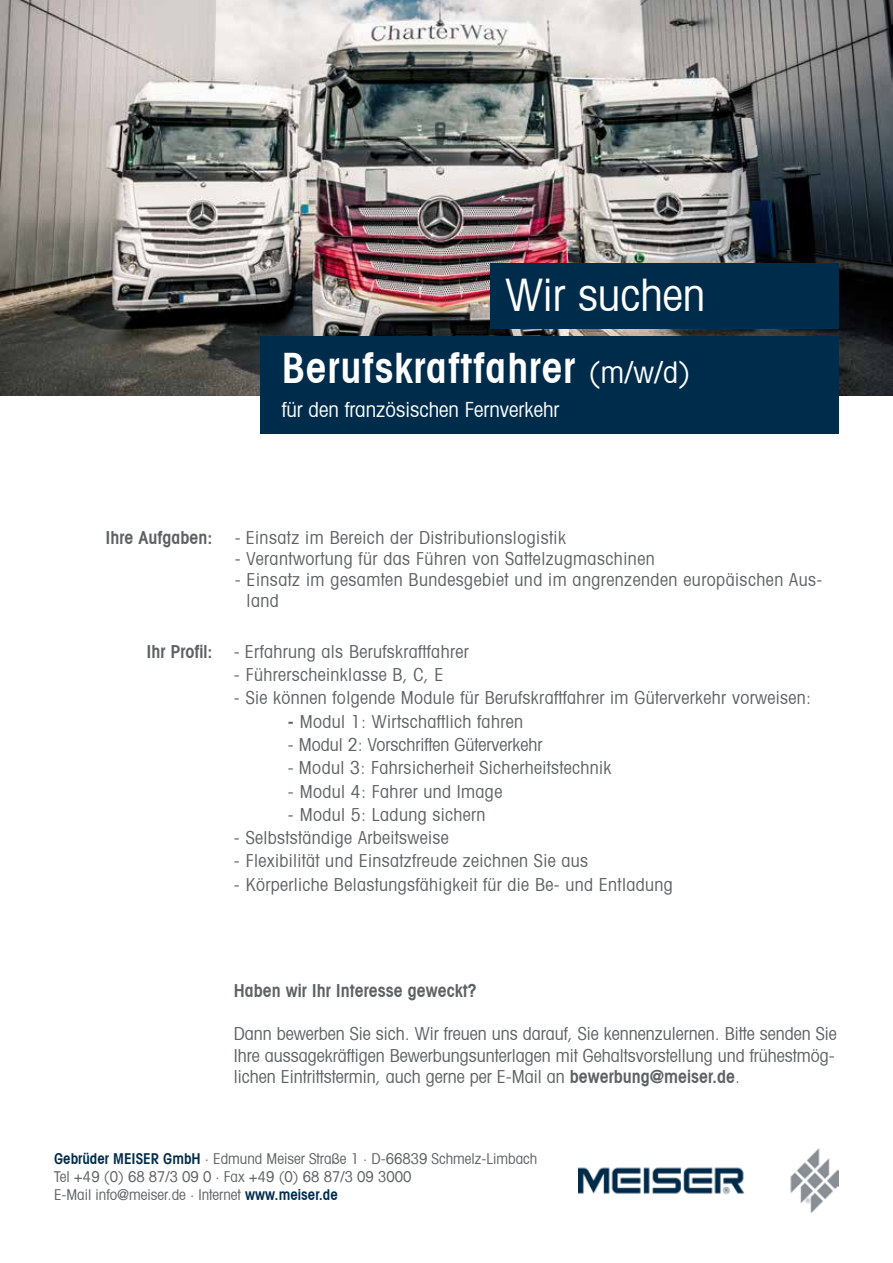
<style>
.page{position:relative;width:893px;height:1263px;background:#fff}
.page>*{position:absolute;margin:0;border:0;box-sizing:border-box;transform-origin:0 0}
.t1{font:condensed 45px "Avant Garde";color:#fff}
.t2{font:600 condensed 42px "Avant Garde";letter-spacing:.02em;color:#fff}
.t3{font:condensed 21px "Avant Garde";color:#fff}
.t4{font:condensed 18px/21.6px "Avant Garde";letter-spacing:.02em;color:#5d6162;text-align:justify}
.t5{font:600 condensed 18px "Avant Garde";color:#5d6162}
.t6{font:condensed 18px "Avant Garde";color:#5d6162}
.t7{font:condensed 15px/18px "Avant Garde";color:#5d6162}
.s1{font-weight:400;font-size:30px}
.s2{color:#fff}
.s3{font-weight:600}
.s4{font-weight:600;color:#002c4c}
</style>
<div class="page">
<img style="left:0;top:0;width:893px;height:395px">
<div style="left:260px;top:336px;width:579px;height:98px;background:#002c4c"></div>
<div style="left:490px;top:263px;width:349px;height:65px;background:#002c4c"></div>
<img style="left:579px;top:1149px;width:260px;height:64px">
<h1 class="t1" style="left:505px;top:267px;width:201px">Wir suchen</h1>
<h2 class="t2" style="left:282px;top:342px;width:410px">Berufskraftfahrer <span class="s1">(m/w/d)</span></h2>
<p class="t3" style="left:282px;top:397px;width:279px">für den französischen Fernverkehr</p>
<p class="t5" style="left:106px;top:526px;width:109px">Ihre Aufgaben:</p>
<p class="t5" style="left:147px;top:641px;width:68px">Ihr Profil:</p>
<p class="t4" style="left:235px;top:526px;width:333px">- Einsatz im Bereich der Distributionslogistik</p>
<p class="t4" style="left:235px;top:547px;width:422px">- Verantwortung für das Führen von Sattelzugmaschinen</p>
<p class="t4" style="left:235px;top:568px;width:589px">- Einsatz im gesamten Bundesgebiet und im angrenzenden europäischen Aus-</p>
<p class="t4" style="left:235px;top:589px;width:46px"><span class="s2">-</span> land</p>
<p class="t4" style="left:234px;top:640px;width:236px">- Erfahrung als Berufskraftfahrer</p>
<p class="t4" style="left:234px;top:663px;width:211px">- Führerscheinklasse B, C, E</p>
<p class="t4" style="left:234px;top:687px;width:579px">- Sie können folgende Module für Berufskraftfahrer im Güterverkehr vorweisen:</p>
<p class="t4" style="left:288px;top:710px;width:237px"><span class="s3">-</span> Modul 1: Wirtschaftlich fahren</p>
<p class="t6" style="left:288px;top:733px;width:256px">- Modul 2: Vorschriften Güterverkehr</p>
<p class="t4" style="left:288px;top:756px;width:325px">- Modul 3: Fahrsicherheit Sicherheitstechnik</p>
<p class="t4" style="left:288px;top:780px;width:216px">- Modul 4: Fahrer und Image</p>
<p class="t4" style="left:288px;top:803px;width:199px">- Modul 5: Ladung sichern</p>
<p class="t4" style="left:234px;top:826px;width:216px">- Selbstständige Arbeitsweise</p>
<p class="t4" style="left:234px;top:850px;width:356px">- Flexibilität und Einsatzfreude zeichnen Sie aus</p>
<p class="t4" style="left:234px;top:873px;width:440px">- Körperliche Belastungsfähigkeit für die Be- und Entladung</p>
<p class="t5" style="left:234px;top:979px;width:245px">Haben wir Ihr Interesse geweckt?</p>
<p class="t4" style="left:234px;top:1022px;width:604px">Dann bewerben Sie sich. Wir freuen uns darauf, Sie kennenzulernen. Bitte senden Sie Ihre aussagekräftigen Bewerbungsunterlagen mit Gehaltsvorstellung und frühestmög&shy;lichen Eintrittstermin, auch gerne per E-Mail an <span class="s3">bewerbung@meiser.de</span>.</p>
<p class="t7" style="left:54px;top:1149px;width:485px"><span class="s4">Gebrüder MEISER GmbH</span> ∙ Edmund Meiser Straße 1 ∙ D-66839 Schmelz-Limbach<br>Tel +49 (0) 68 87/3 09 0 ∙ Fax +49 (0) 68 87/3 09 3000<br>E-Mail info@meiser.de ∙ Internet <span class="s4">www.meiser.de</span></p>
</div>
